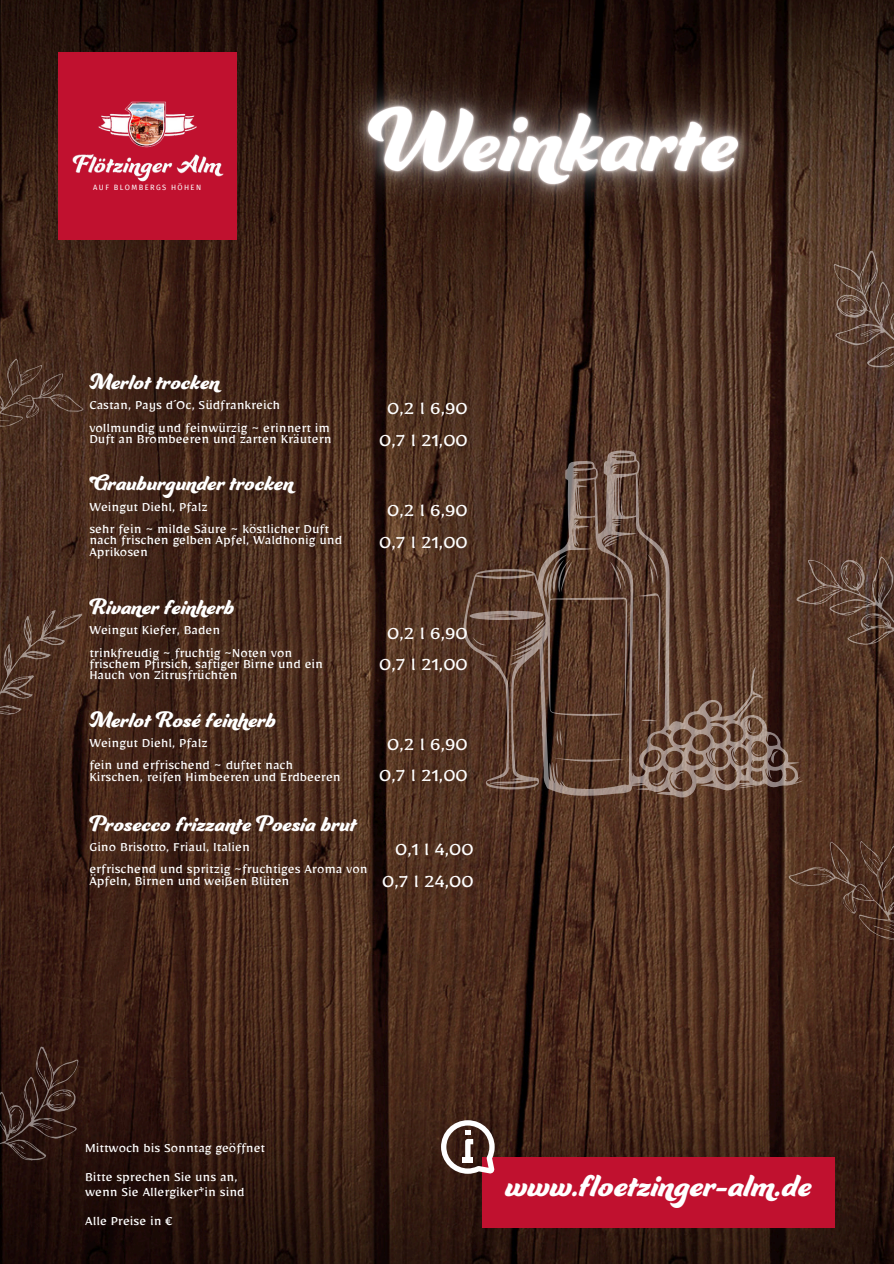
<style>
.page{position:relative;width:894px;height:1264px;background:#fff}
.page>*{position:absolute;margin:0;border:0;box-sizing:border-box;transform-origin:0 0}
.t1{font:36px "Ganache";color:#fff}
.t2{font:24px "Ganache";color:#fff}
.t3{font:21px "Mirza";color:#fff}
.t4{font:15px/11.2px "Mirza";color:#fff}
.t5{font:7.5px "Fira Sans";letter-spacing:.185em;color:#fff}
</style>
<div class="page">
<img style="left:0;top:0;width:893px;height:1263px">
<img style="left:0;top:1039px;width:85px;height:128px">
<img style="left:0;top:351px;width:90px;height:96px">
<img style="left:0;top:603px;width:90px;height:138px">
<img style="left:826px;top:243px;width:67px;height:132px">
<img style="left:781px;top:833px;width:112px;height:142px">
<img style="left:803px;top:550px;width:90px;height:110px">
<svg style="left:463px;top:450px;width:340px;height:347px;background:#5d4032"></svg>
<svg style="left:736px;top:785px;width:18px;height:3px"></svg>
<svg style="left:708px;top:749px;width:5px;height:13px"></svg>
<svg style="left:543px;top:559px;width:29px;height:39px"></svg>
<svg style="left:610px;top:562px;width:15px;height:29px"></svg>
<svg style="left:552px;top:757px;width:72px;height:22px;background:#5d3e2d"></svg>
<svg style="left:556px;top:729px;width:5px;height:17px"></svg>
<svg style="left:638px;top:593px;width:22px;height:102px;background:#5f4030"></svg>
<svg style="left:647px;top:554px;width:10px;height:31px"></svg>
<svg style="left:641px;top:719px;width:15px;height:2px"></svg>
<svg style="left:602px;top:535px;width:15px;height:12px"></svg>
<svg style="left:469px;top:610px;width:76px;height:36px;background:#684d41"></svg>
<svg style="left:489px;top:783px;width:19px;height:2px"></svg>
<svg style="left:651px;top:777px;width:13px;height:8px"></svg>
<svg style="left:652px;top:752px;width:8px;height:13px"></svg>
<svg style="left:770px;top:750px;width:8px;height:13px"></svg>
<svg style="left:743px;top:719px;width:14px;height:15px"></svg>
<div style="left:58px;top:53px;width:178px;height:187px;background:#c0112f"></div>
<img style="left:72px;top:101px;width:152px;height:81px">
<img style="left:291px;top:0;width:525px;height:320px">
<div style="left:481px;top:1157px;width:353px;height:70px;background:#c0112f"></div>
<svg style="left:441px;top:1120px;width:53px;height:53px"></svg>
<p class="t5" style="left:93px;top:183px;width:109px">AUF BLOMBERGS HÖHEN</p>
<h5 class="t2" style="left:89px;top:367px;width:132px">Merlot trocken</h5>
<h5 class="t4" style="left:89px;top:398px;width:192px">Castan, Pays d´Oc, Südfrankreich</h5>
<p class="t4" style="left:89px;top:421px;width:244px">vollmundig und feinwürzig ~ erinnert im<br>Duft an Brombeeren und zarten Kräutern</p>
<h3 class="t2" style="left:89px;top:468px;width:205px">Grauburgunder trocken</h3>
<h5 class="t4" style="left:89px;top:500px;width:120px">Weingut Diehl, Pfalz</h5>
<h5 class="t4" style="left:89px;top:522px;width:254px">sehr fein ~ milde Säure ~ köstlicher Duft nach frischen gelben Apfel, Waldhonig und<br>Aprikosen</h5>
<h5 class="t3" style="left:387px;top:395px;width:82px">0,2 l 6,90</h5>
<h3 class="t3" style="left:379px;top:426px;width:90px">0,7 l 21,00</h3>
<p class="t3" style="left:387px;top:496px;width:82px">0,2 l 6,90</p>
<h4 class="t3" style="left:379px;top:528px;width:90px">0,7 l 21,00</h4>
<h4 class="t2" style="left:89px;top:591px;width:146px">Rivaner feinherb</h4>
<p class="t4" style="left:89px;top:623px;width:132px">Weingut Kiefer, Baden</p>
<h4 class="t4" style="left:89px;top:646px;width:235px">trinkfreudig ~ fruchtig ~Noten von frischem Pfirsich, saftiger Birne und ein<br>Hauch von Zitrusfrüchten</h4>
<h4 class="t2" style="left:89px;top:704px;width:188px">Merlot Rosé feinherb</h4>
<h4 class="t4" style="left:89px;top:736px;width:120px">Weingut Diehl, Pfalz</h4>
<h4 class="t4" style="left:89px;top:758px;width:253px">fein und erfrischend ~ duftet nach<br>Kirschen, reifen Himbeeren und Erdbeeren</h4>
<h5 class="t2" style="left:89px;top:808px;width:268px">Prosecco frizzante Poesia brut</h5>
<h5 class="t4" style="left:89px;top:840px;width:162px">Gino Brisotto, Friaul, Italien</h5>
<h4 class="t4" style="left:89px;top:862px;width:280px">erfrischend und spritzig ~fruchtiges Aroma von<br>Äpfeln, Birnen und weißen Blüten</h4>
<h4 class="t3" style="left:387px;top:619px;width:82px">0,2 l 6,90</h4>
<p class="t3" style="left:379px;top:650px;width:90px">0,7 l 21,00</p>
<h4 class="t3" style="left:387px;top:730px;width:82px">0,2 l 6,90</h4>
<h3 class="t3" style="left:379px;top:761px;width:90px">0,7 l 21,00</h3>
<h3 class="t3" style="left:395px;top:836px;width:80px">0,1 l 4,00</h3>
<h5 class="t3" style="left:382px;top:867px;width:93px">0,7 l 24,00</h5>
<p class="t4" style="left:85px;top:1140px;width:181px">Mittwoch bis Sonntag geöffnet</p>
<h3 class="t4" style="left:85px;top:1168px;width:161px;line-height:14.7px">Bitte sprechen Sie uns an, wenn Sie Allergiker*in sind</h3>
<h5 class="t4" style="left:85px;top:1213px;width:89px">Alle Preise in €</h5>
<h5 class="t1" style="left:504px;top:1162px;width:308px">www.floetzinger-alm.de</h5>
</div>
